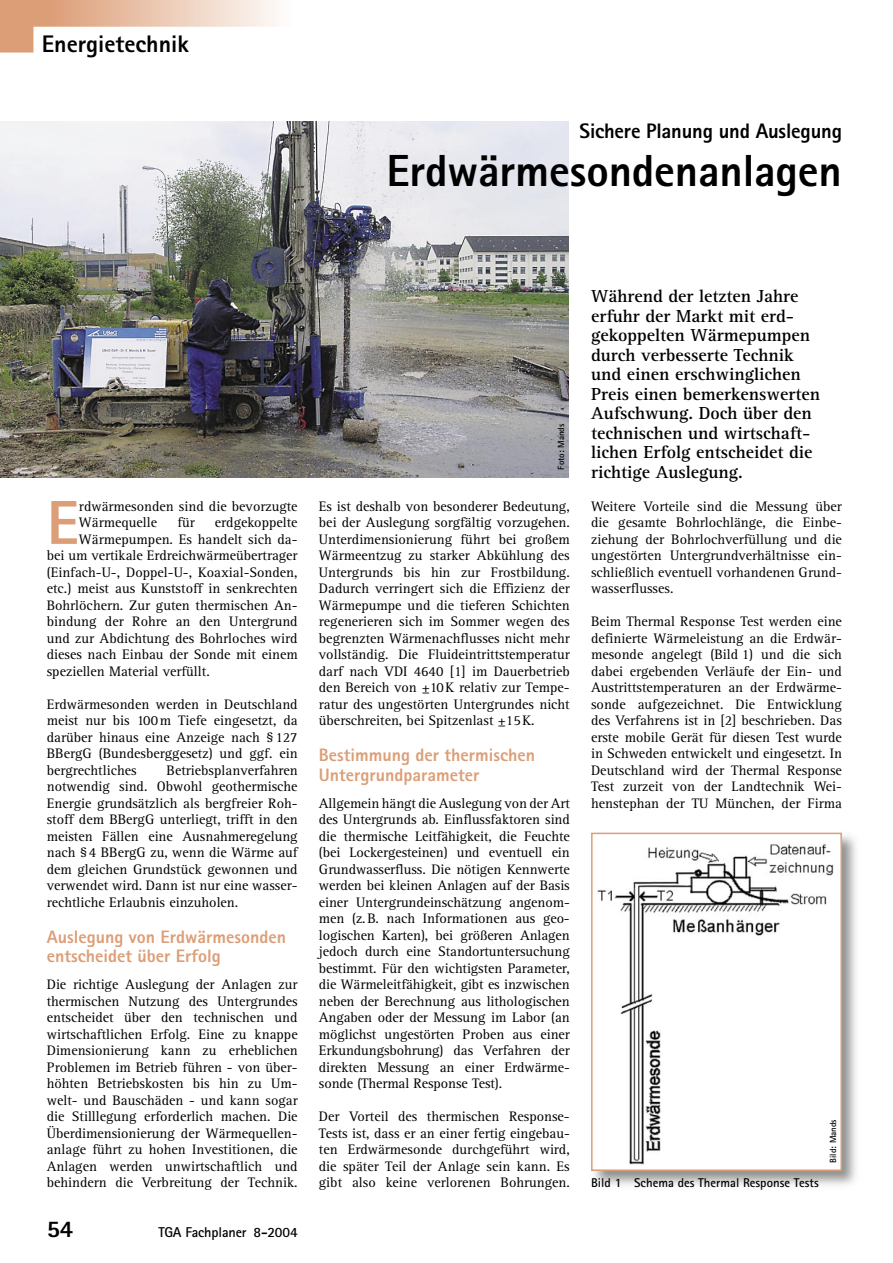
<style>
.page{position:relative;width:893px;height:1263px;background:#fff}
.page>*{position:absolute;margin:0;border:0;box-sizing:border-box;transform-origin:0 0}
.t1{font:800 62.1px "Rotis Sans Serif";color:#dc9e77}
.t2{font:800 45px "Rotis Sans Serif";letter-spacing:-.005em;color:#000}
.t3{font:800 24px "Rotis Sans Serif";color:#000}
.t4{font:800 21px "Rotis Sans Serif";letter-spacing:-.01em;color:#000}
.t5{font:700 18px/19.5px "Rotis Serif";color:#000}
.t6{font:800 18px/19.5px "Rotis Sans Serif";color:#dc9e77}
.t7{font:14.25px/16.5px "Rotis Serif";color:#000;text-align:justify}
.t8{font:700 14.25px "Rotis Sans Serif";letter-spacing:-.01em;color:#000}
.t9{font:700 12.75px "Rotis Sans Serif";color:#000}
.t10{font:700 9px "Rotis Sans Serif";color:#000}
</style>
<div class="page">
<svg style="left:0;top:0;width:277px;height:53px"></svg>
<img style="left:0;top:121px;width:569px;height:357px">
<img style="left:591px;top:832px;width:265px;height:353px">
<div style="left:592px;top:833px;width:249px;height:337px;background:#fff"></div>
<img style="left:597px;top:844px;width:237px;height:320px">
<hr style="left:591px;top:833px;width:2px;height:337px;background:#dc9e77">
<hr style="left:592px;top:1169px;width:249px;height:2px;background:#dc9e77">
<hr style="left:840px;top:833px;width:2px;height:337px;background:#dc9e77">
<hr style="left:592px;top:833px;width:249px;height:1px;background:#dc9e77">
<h3 class="t3" style="left:42px;top:29px;width:149px">Energietechnik</h3>
<h3 class="t4" style="left:579px;top:117px;width:264px">Sichere Planung und Auslegung</h3>
<h2 class="t2" style="left:386px;top:142px;width:457px">Erdwärmesondenanlagen</h2>
<h1 class="t1" style="left:47px;top:483px;width:34px">E</h1>
<p class="t7" style="left:79px;top:498px;width:220px">rdwärmesonden sind die bevorzugte<br>Wärmequelle</p>
<p class="t7" style="left:177px;top:515px;width:19px">für</p>
<p class="t7" style="left:215px;top:515px;width:84px">erdgekoppelte</p>
<p class="t7" style="left:79px;top:531px;width:220px">Wärmepumpen. Es handelt sich da-</p>
<p class="t7" style="left:47px;top:548px;width:252px">bei um vertikale Erdreichwärmeübertrager</p>
<p class="t7" style="left:47px;top:564px;width:252px">(Einfach-U-, Doppel-U-, Koaxial-Sonden,</p>
<p class="t7" style="left:47px;top:581px;width:252px">etc.) meist aus Kunststoff in senkrechten</p>
<p class="t7" style="left:47px;top:597px;width:252px">Bohrlöchern. Zur guten thermischen An-</p>
<p class="t7" style="left:47px;top:614px;width:252px">bindung der Rohre an den Untergrund</p>
<p class="t7" style="left:47px;top:630px;width:252px">und zur Abdichtung des Bohrloches wird</p>
<p class="t7" style="left:47px;top:647px;width:252px">dieses nach Einbau der Sonde mit einem</p>
<p class="t7" style="left:47px;top:663px;width:164px">speziellen Material verfüllt.</p>
<p class="t7" style="left:47px;top:696px;width:252px">Erdwärmesonden werden in Deutschland meist nur bis 100 m Tiefe eingesetzt, da darüber hinaus eine Anzeige nach § 127<br>BBergG (Bundesberggesetz) und ggf. ein bergrechtliches</p>
<p class="t7" style="left:47px;top:762px;width:252px;text-indent:120px">Betriebsplanverfahren notwendig sind. Obwohl geothermische Energie grundsätzlich als bergfreier Roh&shy;stoff dem BBergG unterliegt, trifft in den meisten Fällen eine Ausnahmeregelung nach § 4 BBergG zu, wenn die Wärme auf dem gleichen Grundstück gewonnen und verwendet wird. Dann ist nur eine wasser&shy;rechtliche Erlaubnis einzuholen.</p>
<p class="t6" style="left:47px;top:927px;width:241px">Auslegung von Erdwärmesonden entscheidet über Erfolg</p>
<p class="t7" style="left:47px;top:977px;width:252px">Die richtige Auslegung der Anlagen zur thermischen Nutzung des Untergrundes entscheidet über den technischen und wirtschaftlichen Erfolg. Eine zu knappe Dimensionierung kann zu erheblichen Problemen im Betrieb führen - von über&shy;höhten Betriebskosten bis hin zu Um&shy;welt- und Bauschäden - und kann sogar die Stilllegung erforderlich machen. Die Überdimensionierung der Wärmequellen&shy;anlage führt zu hohen Investitionen, die Anlagen werden unwirtschaftlich und behindern die Verbreitung der Technik.</p>
<h3 class="t3" style="left:47px;top:1213px;width:28px">54</h3>
<p class="t8" style="left:158px;top:1223px;width:141px">TGA Fachplaner 8-2004</p>
<p class="t10" style="left:555px;top:470px;width:47px;rotate:-90deg">Foto: Mands</p>
<p class="t7" style="left:319px;top:498px;width:252px">Es ist deshalb von besonderer Bedeutung, bei der Auslegung sorgfältig vorzugehen.<br>Unterdimensionierung führt bei großem Wärmeentzug zu starker Abkühlung des Untergrunds bis hin zur Frostbildung.<br>Dadurch verringert sich die Effizienz der Wärmepumpe und die tieferen Schichten regenerieren sich im Sommer wegen des begrenzten Wärmenachflusses nicht mehr vollständig. Die Fluideintrittstemperatur darf nach VDI 4640 [1] im Dauerbetrieb den Bereich von ±10 K relativ zur Tempe&shy;ratur des ungestörten Untergrundes nicht überschreiten, bei Spitzenlast ±15 K.</p>
<p class="t6" style="left:319px;top:745px;width:218px">Bestimmung der thermischen<br>Untergrundparameter</p>
<p class="t7" style="left:319px;top:795px;width:252px">Allgemein hängt die Auslegung von der Art des Untergrunds ab. Einflussfaktoren sind die thermische Leitfähigkeit, die Feuchte (bei Lockergesteinen) und eventuell ein Grundwasserfluss. Die nötigen Kennwerte werden bei kleinen Anlagen auf der Basis einer Untergrundeinschätzung angenom&shy;men (z. B. nach Informationen aus geo&shy;logischen Karten), bei größeren Anlagen jedoch durch eine Standortuntersuchung bestimmt. Für den wichtigsten Parameter, die Wärmeleitfähigkeit, gibt es inzwischen neben der Berechnung aus lithologischen Angaben oder der Messung im Labor (an möglichst ungestörten Proben aus einer Erkundungsbohrung) das Verfahren der direkten Messung an einer Erdwärme&shy;sonde (Thermal Response Test).</p>
<p class="t7" style="left:319px;top:1109px;width:252px">Der Vorteil des thermischen Response-Tests ist, dass er an einer fertig eingebau&shy;ten Erdwärmesonde durchgeführt wird, die später Teil der Anlage sein kann. Es gibt also keine verlorenen Bohrungen.</p>
<p class="t5" style="left:591px;top:287px;width:231px">Während der letzten Jahre erfuhr der Markt mit erd&shy;gekoppelten Wärmepumpen durch verbesserte Technik und einen erschwinglichen<br>Preis einen bemerkenswerten<br>Aufschwung. Doch über den technischen und wirtschaft&shy;lichen Erfolg entscheidet die richtige Auslegung.</p>
<p class="t7" style="left:591px;top:498px;width:252px">Weitere Vorteile sind die Messung über die gesamte Bohrlochlänge, die Einbe&shy;ziehung der Bohrlochverfüllung und die ungestörten Untergrundverhältnisse ein&shy;schließlich eventuell vorhandenen Grund&shy;wasserflusses.</p>
<p class="t7" style="left:591px;top:614px;width:252px">Beim Thermal Response Test werden eine definierte Wärmeleistung an die Erdwär&shy;mesonde angelegt (Bild 1) und die sich dabei ergebenden Verläufe der Ein- und Austrittstemperaturen an der Erdwärme&shy;sonde aufgezeichnet. Die Entwicklung des Verfahrens ist in [2] beschrieben. Das erste mobile Gerät für diesen Test wurde in Schweden entwickelt und eingesetzt. In Deutschland wird der Thermal Response Test zurzeit von der Landtechnik Wei&shy;henstephan der TU München, der Firma</p>
<p class="t9" style="left:591px;top:1175px;width:229px">Bild 1 Schema des Thermal Response Tests</p>
<p class="t10" style="left:828px;top:1163px;width:45px;rotate:-90deg">Bild: Mands</p>
</div>
